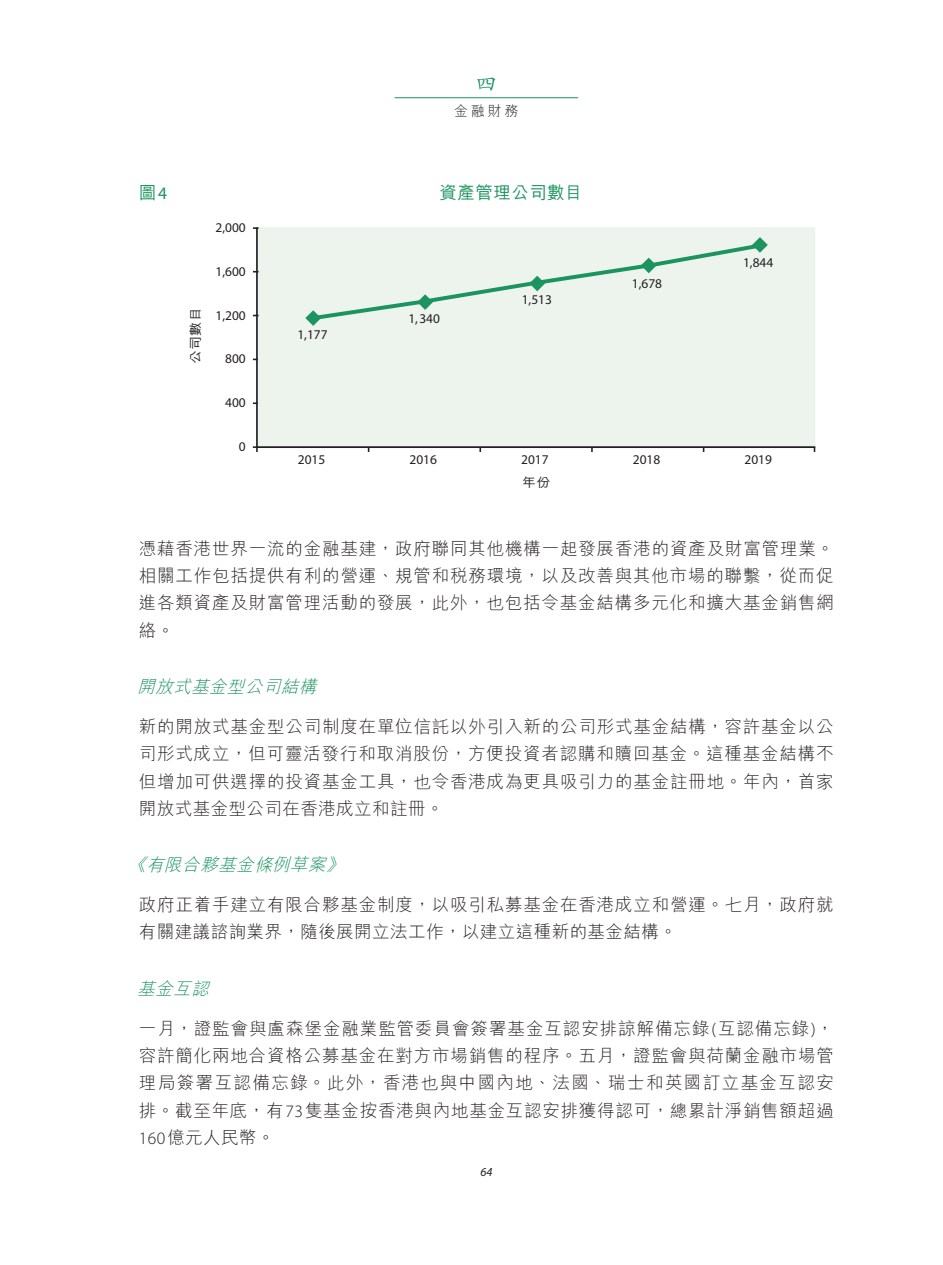
<style>
.page{position:relative;width:943px;height:1265px;background:#fff}
.page>*{position:absolute;margin:0;border:0;box-sizing:border-box;transform-origin:0 0}
.t1{font:500 22.75px "M Kai HK";color:#1c9460}
.t2{font:300 17.5px/27.1px "M Hei HK";letter-spacing:.045em;color:#231f20;text-align:justify}
.t3{font:italic 300 17.5px "M Hei HK";color:#1c9460}
.t4{font:500 17.5px "M Hei HK";letter-spacing:.025em;color:#1c9460}
.t5{font:700 17.32px "M Hei HK";letter-spacing:.05em;color:#1c9460}
.t6{font:300 14px "M Hei HK";color:#231f20}
.t7{font:13.47px "Myriad Pro";color:#231f20}
.t8{font:500 12.6px "M Hei HK";letter-spacing:.03em;color:#231f20;scale:1.11 1}
.t9{font:italic 12.25px "Myriad Pro";color:#231f20}
.s1{font-family:"Myriad Pro";font-weight:400}
.s2{font-family:"Myriad Pro"}
</style>
<div class="page">
<hr style="left:394px;top:97px;width:184px;height:1px;background:#1c9460">
<div style="left:258px;top:227px;width:557px;height:219px;background:#edf4ee"></div>
<hr style="left:256px;top:227px;width:2px;height:220px;background:#231f20">
<hr style="left:257px;top:446px;width:558px;height:2px;background:#231f20">
<svg style="left:253px;top:446px;width:5px;height:6px"></svg>
<div style="left:305px;top:237px;width:462px;height:89px;background:#edf4ee"></div>
<h1 class="t1" style="left:475px;top:68px;width:24px">四</h1>
<p class="t6" style="left:454px;top:104px;width:66px">金融財務</p>
<p class="t4" style="left:139px;top:180px;width:30px">圖<span class="s1">4</span></p>
<p class="t4" style="left:439px;top:180px;width:145px">資產管理公司數目</p>
<p class="t5" style="left:464px;top:194px;width:146px">資產管理公司數目</p>
<p class="t8" style="left:186px;top:364px;width:53px;rotate:-90deg">公司數目</p>
<p class="t7" style="left:215px;top:219px;width:32px">2,000</p>
<p class="t7" style="left:215px;top:263px;width:32px">1,600</p>
<p class="t7" style="left:215px;top:307px;width:32px">1,200</p>
<p class="t7" style="left:225px;top:351px;width:22px">800</p>
<p class="t7" style="left:225px;top:394px;width:22px">400</p>
<p class="t7" style="left:239px;top:438px;width:8px">0</p>
<p class="t7" style="left:297px;top:327px;width:32px">1,177</p>
<p class="t7" style="left:408px;top:310px;width:33px">1,340</p>
<p class="t7" style="left:521px;top:292px;width:32px">1,513</p>
<p class="t7" style="left:632px;top:275px;width:32px">1,678</p>
<p class="t7" style="left:743px;top:254px;width:32px">1,844</p>
<p class="t7" style="left:298px;top:451px;width:29px">2015</p>
<p class="t7" style="left:409px;top:451px;width:29px">2016</p>
<p class="t7" style="left:521px;top:451px;width:29px">2017</p>
<p class="t7" style="left:633px;top:451px;width:29px">2018</p>
<p class="t7" style="left:744px;top:451px;width:29px">2019</p>
<p class="t8" style="left:522px;top:473px;width:27px">年份</p>
<p class="t2" style="left:139px;top:535px;width:696px">憑藉香港世界一流的金融基建，政府聯同其他機構一起發展香港的資產及財富管理業。相關工作包括提供有利的營運、規管和稅務環境，以及改善與其他市場的聯繫，從而促進各類資產及財富管理活動的發展，此外，也包括令基金結構多元化和擴大基金銷售網絡。</p>
<p class="t3" style="left:137px;top:678px;width:185px">開放式基金型公司結構</p>
<p class="t2" style="left:139px;top:713px;width:696px">新的開放式基金型公司制度在單位信託以外引入新的公司形式基金結構，容許基金以公司形式成立，但可靈活發行和取消股份，方便投資者認購和贖回基金。這種基金結構不但增加可供選擇的投資基金工具，也令香港成為更具吸引力的基金註冊地。年內，首家開放式基金型公司在香港成立和註冊。</p>
<p class="t3" style="left:128px;top:856px;width:221px">《有限合夥基金條例草案》</p>
<p class="t2" style="left:139px;top:891px;width:696px">政府正着手建立有限合夥基金制度，以吸引私募基金在香港成立和營運。七月，政府就有關建議諮詢業界，隨後展開立法工作，以建立這種新的基金結構。</p>
<p class="t3" style="left:137px;top:980px;width:77px">基金互認</p>
<p class="t2" style="left:139px;top:1015px;width:696px">一月，證監會與盧森堡金融業監管委員會簽署基金互認安排諒解備忘錄<span class="s2">(</span>互認備忘錄<span class="s2">)</span>，容許簡化兩地合資格公募基金在對方市場銷售的程序。五月，證監會與荷蘭金融市場管理局簽署互認備忘錄。此外，香港也與中國內地、法國、瑞士和英國訂立基金互認安排。截至年底，有<span class="s2">73</span>隻基金按香港與內地基金互認安排獲得認可，總累計淨銷售額超過<span class="s2">160</span>億元人民幣。</p>
<p class="t9" style="left:480px;top:1164px;width:14px">64</p>
</div>
